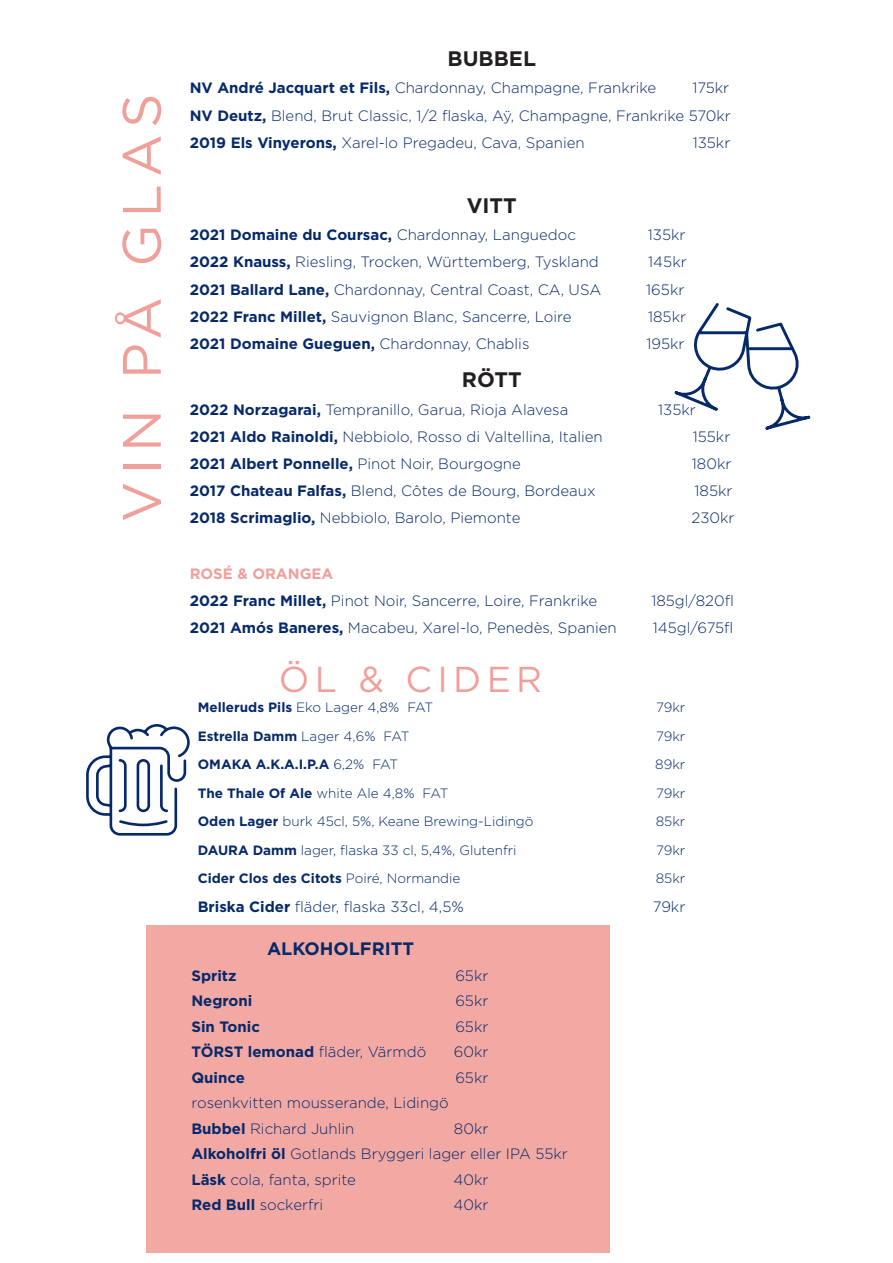
<style>
.page{position:relative;width:893px;height:1263px;background:#fff}
.page>*{position:absolute;margin:0;border:0;box-sizing:border-box;transform-origin:0 0}
.t1{font:54px "Gotham";letter-spacing:.13em;color:#f0a09a}
.t2{font:36px "Gotham";letter-spacing:.15em;color:#f0a09a}
.t3{font:700 21px "Gotham";color:#231f20}
.t4{font:700 18px "Gotham";color:#06296a}
.t5{font:300 15px "Gotham";color:#06296a}
.t6{font:700 15px "Gotham";color:#06296a}
.t7{font:700 15px "Gotham";color:#f0a09a}
.t8{font:300 13.5px "Gotham";color:#06296a}
.t9{font:700 13.5px "Gotham";color:#06296a}
.s1{font-weight:700}
.s2{font-weight:300}
</style>
<div class="page">
<div style="left:147px;top:925px;width:463px;height:327px;background:#f2a8a3"></div>
<svg style="left:86px;top:724px;width:104px;height:112px"></svg>
<svg style="left:674px;top:303px;width:137px;height:127px"></svg>
<p class="t1" style="left:107px;top:522px;width:430px;rotate:-90deg">VIN PÅ GLAS</p>
<p class="t3" style="left:448px;top:44px;width:90px">BUBBEL</p>
<p class="t5" style="left:190px;top:78px;width:468px"><span class="s1">NV André Jacquart et Fils,</span> Chardonnay, Champagne, Frankrike</p>
<p class="t5" style="left:692px;top:78px;width:38px">175kr</p>
<p class="t5" style="left:190px;top:106px;width:543px"><span class="s1">NV Deutz,</span> Blend, Brut Classic, 1/2 flaska, Aÿ, Champagne, Frankrike 570kr</p>
<p class="t5" style="left:190px;top:133px;width:396px"><span class="s1">2019 Els Vinyerons,</span> Xarel-lo Pregadeu, Cava, Spanien</p>
<p class="t5" style="left:693px;top:133px;width:39px">135kr</p>
<p class="t3" style="left:467px;top:191px;width:52px">VITT</p>
<p class="t6" style="left:190px;top:224px;width:388px">2021 Domaine du Coursac, <span class="s2">Chardonnay, Languedoc</span></p>
<p class="t5" style="left:648px;top:225px;width:39px">135kr</p>
<p class="t5" style="left:190px;top:252px;width:410px"><span class="s1">2022 Knauss,</span> Riesling, Trocken, Württemberg, Tyskland</p>
<p class="t5" style="left:648px;top:252px;width:40px">145kr</p>
<p class="t5" style="left:190px;top:280px;width:413px"><span class="s1">2021 Ballard Lane,</span> Chardonnay, Central Coast, CA, USA</p>
<p class="t5" style="left:646px;top:280px;width:40px">165kr</p>
<p class="t5" style="left:190px;top:307px;width:383px"><span class="s1">2022 Franc Millet,</span> Sauvignon Blanc, Sancerre, Loire</p>
<p class="t5" style="left:648px;top:307px;width:39px">185kr</p>
<p class="t6" style="left:190px;top:334px;width:341px">2021 Domaine Gueguen, <span class="s2">Chardonnay, Chablis</span></p>
<p class="t5" style="left:646px;top:334px;width:40px">195kr</p>
<p class="t3" style="left:462px;top:365px;width:61px">RÖTT</p>
<p class="t5" style="left:190px;top:400px;width:380px"><span class="s1">2022 Norzagarai,</span> Tempranillo, Garua, Rioja Alavesa</p>
<p class="t5" style="left:658px;top:400px;width:39px">135kr</p>
<p class="t5" style="left:190px;top:427px;width:415px"><span class="s1">2021 Aldo Rainoldi,</span> Nebbiolo, Rosso di Valtellina, Italien</p>
<p class="t5" style="left:693px;top:427px;width:39px">155kr</p>
<p class="t6" style="left:190px;top:454px;width:333px">2021 Albert Ponnelle, <span class="s2">Pinot Noir, Bourgogne</span></p>
<p class="t5" style="left:692px;top:454px;width:41px">180kr</p>
<p class="t5" style="left:190px;top:481px;width:407px"><span class="s1">2017 Chateau Falfas,</span> Blend, Côtes de Bourg, Bordeaux</p>
<p class="t5" style="left:694px;top:481px;width:39px">185kr</p>
<p class="t5" style="left:190px;top:508px;width:332px"><span class="s1">2018 Scrimaglio,</span> Nebbiolo, Barolo, Piemonte</p>
<p class="t5" style="left:691px;top:508px;width:45px">230kr</p>
<p class="t7" style="left:190px;top:563px;width:145px">ROSÉ &amp; ORANGEA</p>
<p class="t5" style="left:190px;top:591px;width:409px"><span class="s1">2022 Franc Millet,</span> Pinot Noir, Sancerre, Loire, Frankrike</p>
<p class="t5" style="left:651px;top:591px;width:84px">185gl/820fl</p>
<p class="t5" style="left:190px;top:618px;width:429px"><span class="s1">2021 Amós Baneres,</span> Macabeu, Xarel-lo, Penedès, Spanien</p>
<p class="t5" style="left:653px;top:618px;width:82px">145gl/675fl</p>
<p class="t2" style="left:279px;top:656px;width:265px">ÖL &amp; CIDER</p>
<p class="t8" style="left:198px;top:699px;width:237px"><span class="s1">Melleruds Pils</span> Eko Lager 4,8% FAT</p>
<p class="t8" style="left:656px;top:699px;width:31px">79kr</p>
<p class="t9" style="left:198px;top:727px;width:213px">Estrella Damm <span class="s2">Lager 4,6% FAT</span></p>
<p class="t8" style="left:656px;top:727px;width:31px">79kr</p>
<p class="t9" style="left:198px;top:756px;width:202px">OMAKA A.K.A.I.P.A <span class="s2">6,2% FAT</span></p>
<p class="t8" style="left:655px;top:756px;width:32px">89kr</p>
<p class="t8" style="left:198px;top:784px;width:252px"><span class="s1">The Thale Of Ale</span> white Ale 4,8% FAT</p>
<p class="t8" style="left:656px;top:784px;width:31px">79kr</p>
<p class="t8" style="left:198px;top:813px;width:337px"><span class="s1">Oden Lager</span> burk 45cl, 5%, Keane Brewing-Lidingö</p>
<p class="t8" style="left:656px;top:813px;width:31px">85kr</p>
<p class="t8" style="left:198px;top:841px;width:320px"><span class="s1">DAURA Damm</span> lager, flaska 33 cl, 5,4%, Glutenfri</p>
<p class="t8" style="left:656px;top:841px;width:31px">79kr</p>
<p class="t9" style="left:198px;top:870px;width:264px">Cider Clos des Citots <span class="s2">Poiré, Normandie</span></p>
<p class="t8" style="left:656px;top:870px;width:31px">85kr</p>
<p class="t5" style="left:198px;top:897px;width:267px"><span class="s1">Briska Cider</span> fläder, flaska 33cl, 4,5%</p>
<p class="t5" style="left:653px;top:897px;width:34px">79kr</p>
<p class="t4" style="left:267px;top:937px;width:149px">ALKOHOLFRITT</p>
<p class="t6" style="left:191px;top:965px;width:47px">Spritz</p>
<p class="t5" style="left:455px;top:966px;width:35px">65kr</p>
<p class="t6" style="left:191px;top:991px;width:63px">Negroni</p>
<p class="t5" style="left:455px;top:991px;width:35px">65kr</p>
<p class="t6" style="left:191px;top:1016px;width:70px">Sin Tonic</p>
<p class="t5" style="left:455px;top:1017px;width:35px">65kr</p>
<p class="t5" style="left:191px;top:1042px;width:236px"><span class="s1">TÖRST lemonad</span> fläder, Värmdö</p>
<p class="t5" style="left:454px;top:1042px;width:36px">60kr</p>
<p class="t6" style="left:191px;top:1067px;width:55px">Quince</p>
<p class="t5" style="left:455px;top:1068px;width:35px">65kr</p>
<p class="t5" style="left:191px;top:1093px;width:259px">rosenkvitten mousserande, Lidingö</p>
<p class="t5" style="left:191px;top:1119px;width:164px"><span class="s1">Bubbel</span> Richard Juhlin</p>
<p class="t5" style="left:454px;top:1119px;width:36px">80kr</p>
<p class="t5" style="left:191px;top:1144px;width:378px"><span class="s1">Alkoholfri öl</span> Gotlands Bryggeri lager eller IPA 55kr</p>
<p class="t5" style="left:191px;top:1170px;width:166px"><span class="s1">Läsk</span> cola, fanta, sprite</p>
<p class="t5" style="left:453px;top:1170px;width:37px">40kr</p>
<p class="t5" style="left:191px;top:1195px;width:133px"><span class="s1">Red Bull</span> sockerfri</p>
<p class="t5" style="left:453px;top:1195px;width:37px">40kr</p>
</div>
